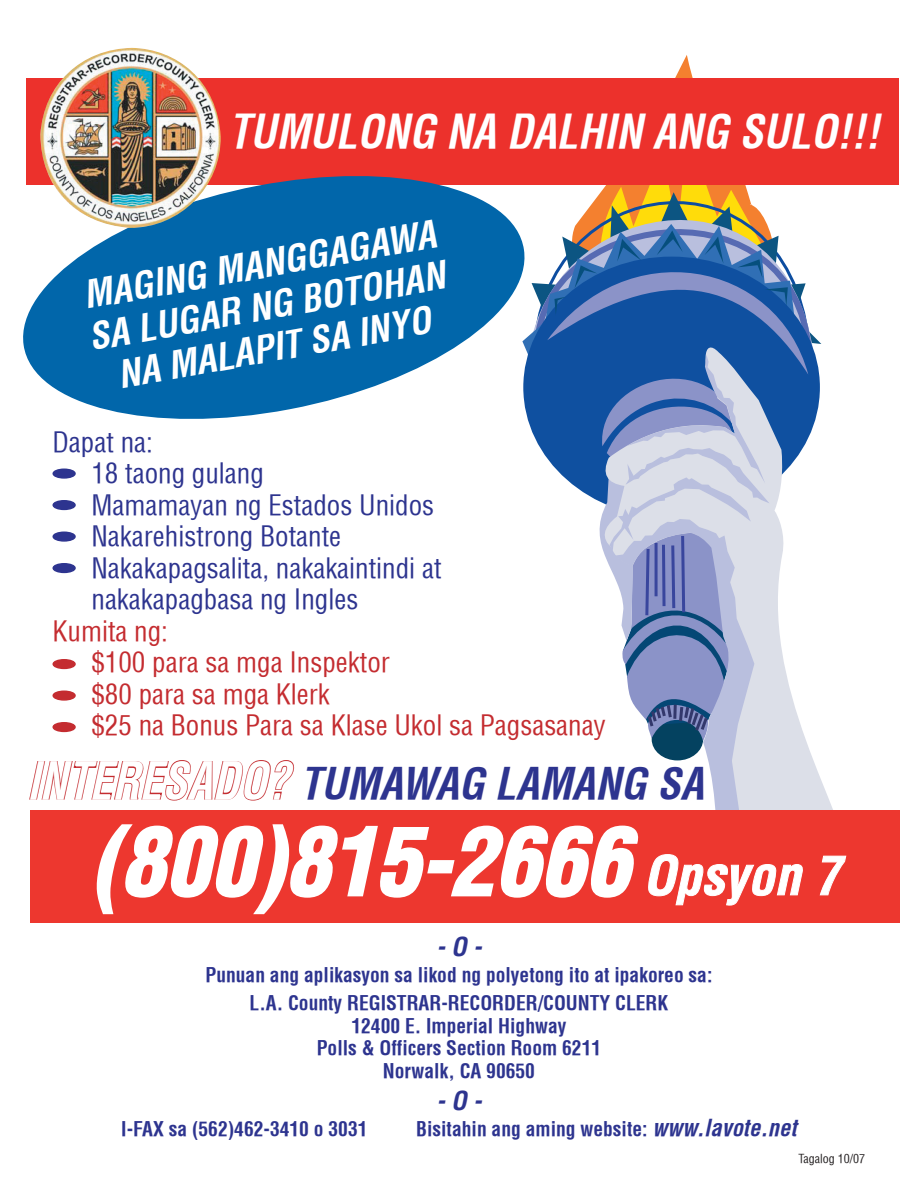
<style>
.page{position:relative;width:918px;height:1188px;background:#fff}
.page>*{position:absolute;margin:0;border:0;box-sizing:border-box;transform-origin:0 0}
.t1{font:italic 700 condensed 90px "Helvetica";color:#fff}
.t2{font:italic 700 condensed 45px "Helvetica";color:#fff;scale:.95 1}
.t3{font:italic 700 condensed 42px "Helvetica";color:#2d348f}
.t4{font:italic 700 condensed 36px/42px "Helvetica";color:#fff;text-align:center}
.t5{font:condensed 27px/31.5px "Helvetica";color:#2d348f}
.t6{font:condensed 27px/31.5px "Helvetica";color:#c42c30}
.t7{font:italic 700 condensed 25.5px "Helvetica";color:#2d348f}
.t8{font:700 condensed 19.5px/22.5px "Helvetica";color:#2d348f;text-align:center}
.t9{font:condensed 12px "Helvetica";color:#231f20}
.s1{font-size:49.5px;color:#fff}
.s2{font-size:52.5px}
.s3{font-style:italic;font-size:22.5px}
</style>
<div class="page">
<svg style="left:675px;top:55px;width:18px;height:23px"></svg>
<svg style="left:754px;top:344px;width:79px;height:466px"></svg>
<svg style="left:651px;top:741px;width:103px;height:69px"></svg>
<svg style="left:533px;top:185px;width:275px;height:556px"></svg>
<div style="left:27px;top:78px;width:872px;height:107px;background:#ec312c"></div>
<div style="left:30px;top:810px;width:869px;height:113px;background:#ed372f"></div>
<svg style="left:23px;top:160px;width:510px;height:274px;fill:#0166aa"></svg>
<img style="left:40px;top:48px;width:181px;height:180px">
<div style="left:53px;top:469px;width:22px;height:9px;background:#2d348f;border-radius:50%"></div>
<div style="left:52px;top:469px;width:24px;height:10px;border:2px solid #2d348f;border-radius:50%"></div>
<div style="left:53px;top:501px;width:22px;height:8px;background:#2d348f;border-radius:50%"></div>
<div style="left:52px;top:500px;width:24px;height:10px;border:2px solid #2d348f;border-radius:50%"></div>
<div style="left:53px;top:532px;width:22px;height:9px;background:#2d348f;border-radius:50%"></div>
<div style="left:52px;top:532px;width:24px;height:10px;border:2px solid #2d348f;border-radius:50%"></div>
<div style="left:53px;top:564px;width:22px;height:8px;background:#2d348f;border-radius:50%"></div>
<div style="left:52px;top:563px;width:24px;height:10px;border:2px solid #2d348f;border-radius:50%"></div>
<div style="left:53px;top:660px;width:22px;height:8px;background:#c42c30;border-radius:50%"></div>
<div style="left:52px;top:659px;width:24px;height:10px;border:2px solid #c42c30;border-radius:50%"></div>
<div style="left:53px;top:691px;width:22px;height:9px;background:#c42c30;border-radius:50%"></div>
<div style="left:52px;top:691px;width:24px;height:10px;border:2px solid #c42c30;border-radius:50%"></div>
<div style="left:53px;top:723px;width:22px;height:8px;background:#c42c30;border-radius:50%"></div>
<div style="left:52px;top:722px;width:24px;height:10px;border:2px solid #c42c30;border-radius:50%"></div>
<svg style="left:29px;top:760px;width:266px;height:41px"></svg>
<svg style="left:98px;top:824px;width:540px;height:91px"></svg>
<svg style="left:648px;top:854px;width:155px;height:52px"></svg>
<svg style="left:820px;top:855px;width:26px;height:41px"></svg>
<h2 class="t2" style="left:229px;top:103px;width:698px">TUMULONG NA DALHIN ANG SULO!!!</h2>
<h3 class="t4" style="left:78px;top:275px;width:363px;rotate:-10deg">MAGING MANGGAGAWA<br>SA LUGAR NG BOTOHAN<br>NA MALAPIT SA INYO</h3>
<h3 class="t5" style="left:91px;top:426px;width:352px;text-indent:-39px">Dapat na:<br>18 taong gulang<br>Mamamayan ng Estados Unidos<br>Nakarehistrong Botante<br>Nakakapagsalita, nakakaintindi at nakakapagbasa ng Ingles</h3>
<h3 class="t6" style="left:91px;top:615px;width:516px;text-indent:-39px">Kumita ng:<br>$100 para sa mga Inspektor<br>$80 para sa mga Klerk<br>$25 na Bonus Para sa Klase Ukol sa Pagsasanay</h3>
<h3 class="t3" style="left:27px;top:757px;width:689px"><span class="s1">INTERESADO?</span>TUMAWAG LAMANG SA</h3>
<h1 class="t1" style="left:90px;top:806px;width:765px">(800)815-2666 <span class="s2">Opsyon 7</span></h1>
<h3 class="t7" style="left:436px;top:930px;width:53px">-O -</h3>
<p class="t8" style="left:206px;top:960px;width:508px;line-height:28.5px">Punuan ang aplikasyon sa likod ng polyetong ito at ipakoreo sa:<br>L.A. County REGISTRAR-RECORDER/COUNTY CLERK</p>
<p class="t8" style="left:317px;top:1014px;width:286px">12400 E. Imperial Highway<br>Polls &amp; Officers Section Room 6211<br>Norwalk, CA 90650</p>
<h3 class="t7" style="left:436px;top:1085px;width:53px">-O -</h3>
<p class="t8" style="left:121px;top:1118px;width:248px">I-FAX sa (562)462-3410 o 3031</p>
<p class="t8" style="left:416px;top:1118px;width:388px">Bisitahin ang aming website: <span class="s3">www.lavote.net</span></p>
<p class="t9" style="left:798px;top:1151px;width:68px">Tagalog 10/07</p>
</div>
